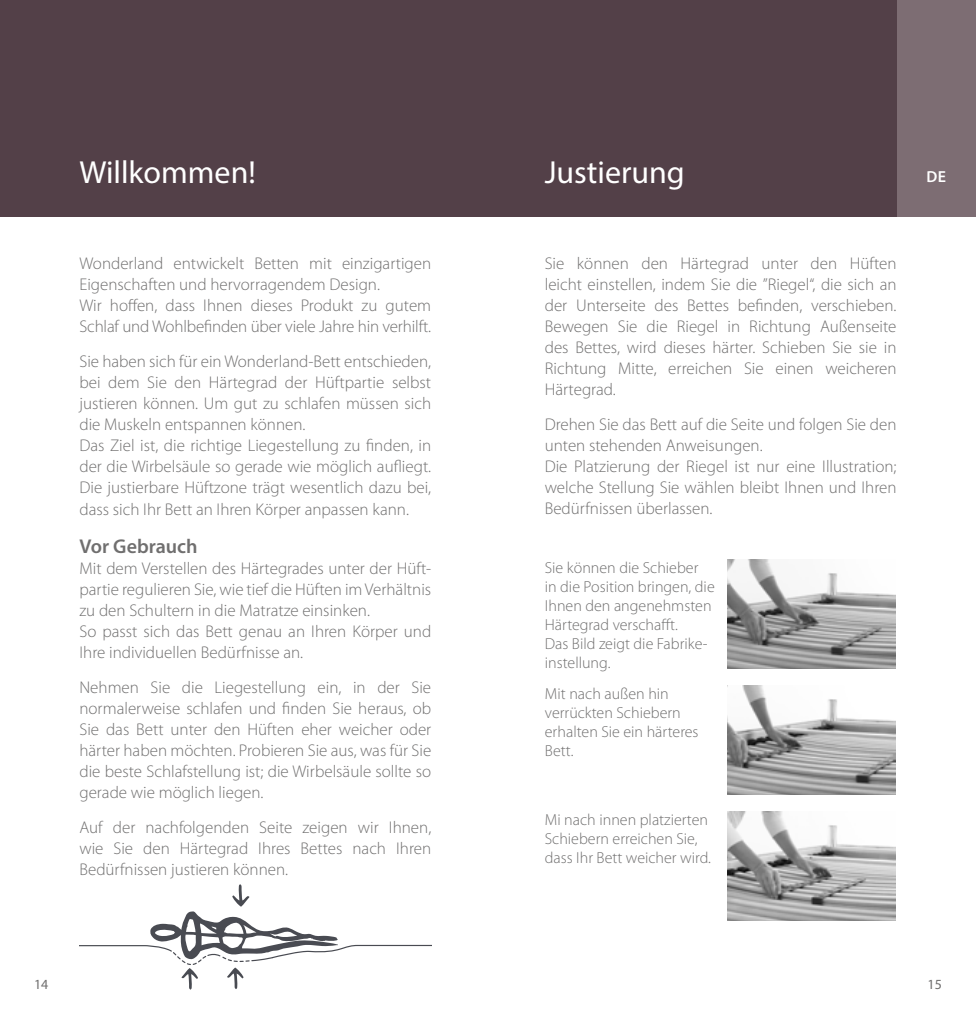
<style>
.page{position:relative;width:976px;height:1021px;background:#fff}
.page>*{position:absolute;margin:0;border:0;box-sizing:border-box;transform-origin:0 0}
.t1{font:32px "Myriad Pro";color:#fff}
.t2{font:600 20px "Myriad Pro";color:#706f6f}
.t3{font:300 17px/21px "Myriad Pro";color:#706f6f}
.t4{font:300 16px/19px "Myriad Pro";color:#706f6f}
.t5{font:600 16px "Myriad Pro";color:#fff}
.t6{font:14px "Myriad Pro";color:#706f6f}
</style>
<div class="page">
<div style="left:896px;top:0;width:79px;height:217px;background:#7d6d73"></div>
<div style="left:0;top:0;width:896px;height:217px;background:#534048"></div>
<img style="left:727px;top:685px;width:168px;height:109px">
<img style="left:727px;top:559px;width:168px;height:109px">
<img style="left:727px;top:811px;width:168px;height:109px">
<svg style="left:79px;top:884px;width:352px;height:105px"></svg>
<h1 class="t1" style="left:79px;top:152px;width:178px">Willkommen!</h1>
<h1 class="t1" style="left:544px;top:152px;width:141px">Justierung</h1>
<p class="t5" style="left:926px;top:167px;width:21px">DE</p>
<p class="t3" style="left:79px;top:253px;width:353px">Wonderland entwickelt Betten mit einzigartigen Eigenschaften und hervorragendem Design.<br>Wir hoffen, dass Ihnen dieses Produkt zu gutem Schlaf und Wohlbefinden über viele Jahre hin verhilft.</p>
<p class="t3" style="left:79px;top:351px;width:353px">Sie haben sich für ein Wonderland-Bett entschieden, bei dem Sie den Härtegrad der Hüftpartie selbst justieren können. Um gut zu schlafen müssen sich die Muskeln entspannen können.<br>Das Ziel ist, die richtige Liegestellung zu finden, in der die Wirbelsäule so gerade wie möglich aufliegt.<br>Die justierbare Hüftzone trägt wesentlich dazu bei, dass sich Ihr Bett an Ihren Körper anpassen kann.</p>
<p class="t2" style="left:79px;top:533px;width:120px">Vor Gebrauch</p>
<p class="t3" style="left:79px;top:557px;width:353px">Mit dem Verstellen des Härtegrades unter der Hüft&shy;partie regulieren Sie, wie tief die Hüften im Verhältnis zu den Schultern in die Matratze einsinken.<br>So passt sich das Bett genau an Ihren Körper und Ihre individuellen Bedürfnisse an.</p>
<p class="t3" style="left:79px;top:676px;width:353px;text-align:justify">Nehmen Sie die Liegestellung ein, in der Sie normalerweise schlafen und finden Sie heraus, ob Sie das Bett unter den Hüften eher weicher oder härter haben möchten. Probieren Sie aus, was für Sie die beste Schlafstellung ist; die Wirbelsäule sollte so gerade wie möglich liegen.</p>
<p class="t3" style="left:79px;top:816px;width:353px;text-align:justify">Auf der nachfolgenden Seite zeigen wir Ihnen, wie Sie den Härtegrad Ihres Bettes nach Ihren Bedürfnissen justieren können.</p>
<p class="t3" style="left:544px;top:253px;width:353px;text-align:justify">Sie können den Härtegrad unter den Hüften leicht einstellen, indem Sie die ”Riegel“, die sich an der Unterseite des Bettes befinden, verschieben.<br>Bewegen Sie die Riegel in Richtung Außenseite des Bettes, wird dieses härter. Schieben Sie sie in Richtung Mitte, erreichen Sie einen weicheren Härtegrad.</p>
<p class="t3" style="left:544px;top:414px;width:353px">Drehen Sie das Bett auf die Seite und folgen Sie den unten stehenden Anweisungen.<br>Die Platzierung der Riegel ist nur eine Illustration; welche Stellung Sie wählen bleibt Ihnen und Ihren Bedürfnissen überlassen.</p>
<p class="t4" style="left:544px;top:557px;width:171px">Sie können die Schieber<br>in die Position bringen, die<br>Ihnen den angenehmsten<br>Härtegrad verschafft.<br>Das Bild zeigt die Fabrike&shy;instellung.</p>
<p class="t4" style="left:544px;top:683px;width:155px">Mit nach außen hin verrückten Schiebern erhalten Sie ein härteres<br>Bett.</p>
<p class="t4" style="left:544px;top:810px;width:168px">Mi nach innen platzierten<br>Schiebern erreichen Sie, dass Ihr Bett weicher wird.</p>
<p class="t6" style="left:34px;top:975px;width:16px">14</p>
<p class="t6" style="left:927px;top:975px;width:16px">15</p>
</div>
